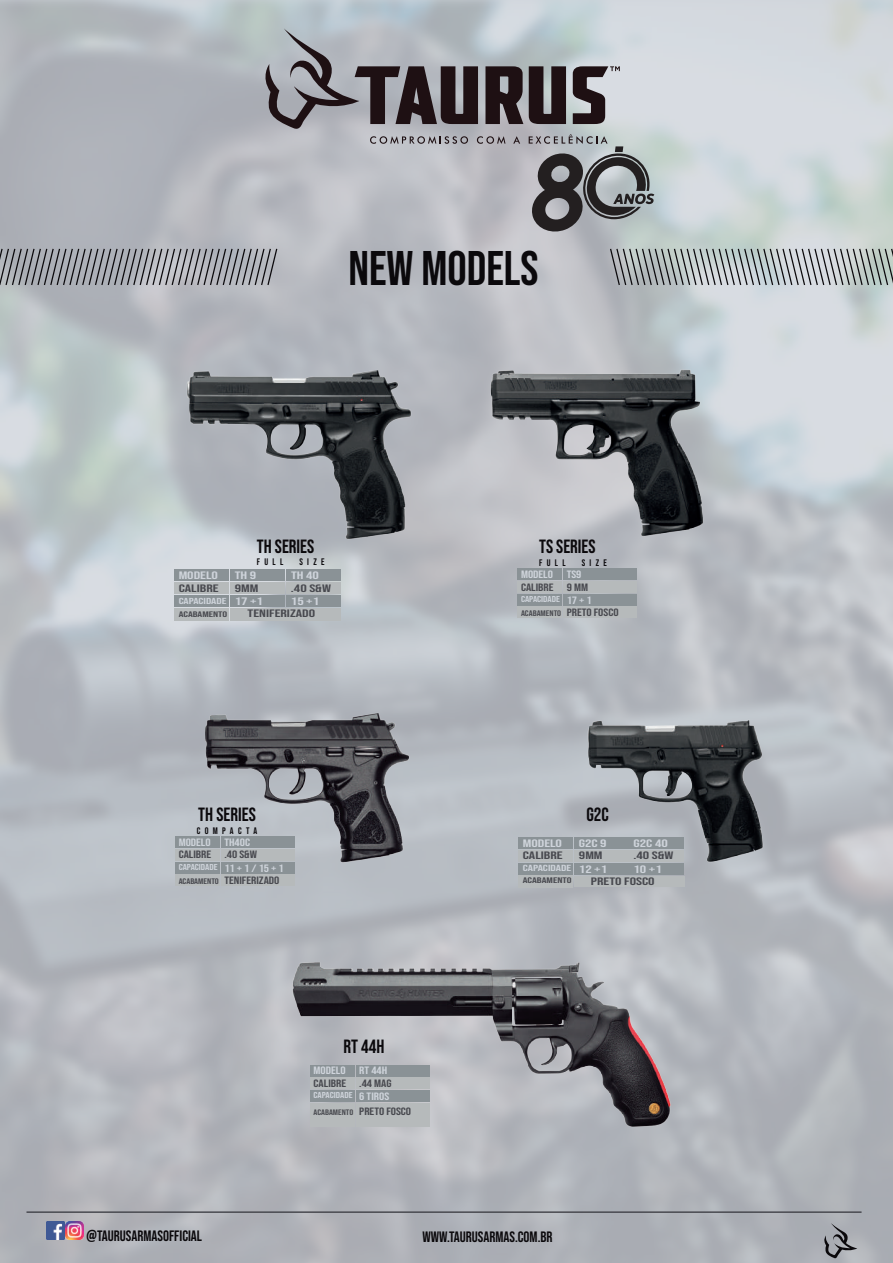
<style>
.page{position:relative;width:893px;height:1263px;background:#fff}
.page>*{position:absolute;margin:0;border:0;box-sizing:border-box;transform-origin:0 0}
.t1{font:48.45px "Bebas Neue";color:#0b090c}
.t2{font:19.05px "Bebas Neue";color:#0b090c}
.t3{font:15px "Bebas Neue";color:#0b090c}
.t4{font:10.65px "Bebas Neue";color:#48494f;scale:1.23 1}
.t5{font:10.65px "Bebas Neue";color:#48494f;scale:1.5 1}
.t6{font:10.65px "Bebas Neue";color:#cfd4db;scale:1.23 1}
.t7{font:10.65px "Bebas Neue";color:#cfd4db;scale:1.5 1}
.t8{font:9.45px "Bebas Neue";letter-spacing:.46em;color:#0b090c}
.t9{font:8.85px "Bebas Neue";color:#cfd4db;scale:1.5 1}
.t10{font:8.7px "Bebas Neue";color:#cfd4db;scale:1.5 1}
.t11{font:8.55px "Bebas Neue";color:#cfd4db;scale:1.23 1}
.t12{font:7.95px "Bebas Neue";color:#48494f;scale:1.23 1}
.t13{font:7.95px "Bebas Neue";color:#48494f;scale:1.5 1}
</style>
<div class="page">
<img style="left:274px;top:955px;width:414px;height:180px">
<svg style="left:0;top:249px;width:277px;height:36px;background:#919298"></svg>
<svg style="left:610px;top:249px;width:283px;height:36px;background:#a1a8a9"></svg>
<hr style="left:26px;top:1211px;width:836px;height:2px;background:#48494f">
<div style="left:174px;top:569px;width:55px;height:12px;background:#8a9296"></div>
<div style="left:174px;top:595px;width:55px;height:12px;background:#8a9296"></div>
<div style="left:174px;top:582px;width:55px;height:12px;background:#b6babb"></div>
<div style="left:231px;top:582px;width:54px;height:12px;background:#b6babb"></div>
<div style="left:174px;top:608px;width:55px;height:12px;background:#b6babb"></div>
<div style="left:287px;top:582px;width:54px;height:12px;background:#b6babb"></div>
<div style="left:231px;top:569px;width:54px;height:12px;background:#8a9296"></div>
<div style="left:287px;top:569px;width:54px;height:12px;background:#8a9296"></div>
<div style="left:231px;top:595px;width:54px;height:12px;background:#8a9296"></div>
<div style="left:287px;top:595px;width:54px;height:12px;background:#8a9296"></div>
<div style="left:230px;top:608px;width:111px;height:12px;background:#b6babb"></div>
<img style="left:46px;top:1221px;width:38px;height:19px">
<img style="left:471px;top:350px;width:252px;height:206px">
<div style="left:518px;top:607px;width:44px;height:11px;background:#b6babb"></div>
<div style="left:563px;top:607px;width:74px;height:11px;background:#b6babb"></div>
<div style="left:518px;top:569px;width:44px;height:11px;background:#8a9296"></div>
<div style="left:518px;top:594px;width:44px;height:11px;background:#8a9296"></div>
<div style="left:518px;top:581px;width:44px;height:12px;background:#b6babb"></div>
<div style="left:563px;top:581px;width:74px;height:12px;background:#b6babb"></div>
<div style="left:563px;top:569px;width:74px;height:11px;background:#8a9296"></div>
<div style="left:563px;top:594px;width:74px;height:11px;background:#8a9296"></div>
<img style="left:166px;top:349px;width:266px;height:211px">
<svg style="left:529px;top:66px;width:37px;height:58px;background:#3b3134"></svg>
<svg style="left:485px;top:66px;width:38px;height:58px;background:#3b3034"></svg>
<svg style="left:573px;top:66px;width:47px;height:58px;background:#7b777b"></svg>
<svg style="left:370px;top:136px;width:98px;height:8px"></svg>
<svg style="left:477px;top:136px;width:28px;height:8px"></svg>
<svg style="left:513px;top:136px;width:7px;height:8px"></svg>
<svg style="left:260px;top:28px;width:218px;height:102px;background:#88878d"></svg>
<div style="left:310px;top:1065px;width:44px;height:11px;background:#8a9296"></div>
<div style="left:310px;top:1090px;width:44px;height:12px;background:#8a9296"></div>
<div style="left:310px;top:1077px;width:44px;height:12px;background:#b6babb"></div>
<div style="left:356px;top:1077px;width:73px;height:12px;background:#b6babb"></div>
<div style="left:310px;top:1103px;width:44px;height:24px;background:#b6babb"></div>
<div style="left:356px;top:1103px;width:73px;height:24px;background:#b6babb"></div>
<div style="left:356px;top:1065px;width:73px;height:11px;background:#8a9296"></div>
<div style="left:356px;top:1090px;width:73px;height:12px;background:#8a9296"></div>
<svg style="left:822px;top:1223px;width:35px;height:36px"></svg>
<img style="left:568px;top:700px;width:215px;height:182px">
<div style="left:518px;top:837px;width:55px;height:12px;background:#8a9296"></div>
<div style="left:518px;top:863px;width:55px;height:11px;background:#8a9296"></div>
<div style="left:518px;top:850px;width:55px;height:11px;background:#b6babb"></div>
<div style="left:575px;top:850px;width:54px;height:11px;background:#b6babb"></div>
<div style="left:518px;top:876px;width:55px;height:12px;background:#b6babb"></div>
<div style="left:575px;top:876px;width:110px;height:10px;background:#b6babb"></div>
<div style="left:629px;top:850px;width:54px;height:11px;background:#b6babb"></div>
<div style="left:575px;top:837px;width:54px;height:12px;background:#8a9296"></div>
<div style="left:629px;top:837px;width:54px;height:12px;background:#8a9296"></div>
<div style="left:575px;top:863px;width:54px;height:11px;background:#8a9296"></div>
<div style="left:629px;top:863px;width:54px;height:11px;background:#8a9296"></div>
<div style="left:175px;top:874px;width:44px;height:12px;background:#b6babb"></div>
<div style="left:175px;top:836px;width:44px;height:12px;background:#8a9296"></div>
<div style="left:175px;top:862px;width:44px;height:11px;background:#8a9296"></div>
<div style="left:175px;top:849px;width:44px;height:11px;background:#b6babb"></div>
<img style="left:179px;top:687px;width:256px;height:201px">
<svg style="left:529px;top:134px;width:125px;height:101px;background:#85888a"></svg>
<h1 class="t1" style="left:348px;top:241px;width:192px">NEW MODELS</h1>
<p class="t7" style="left:179px;top:570px;width:28px">MODELO</p>
<p class="t5" style="left:179px;top:582px;width:28px">CALIBRE</p>
<p class="t13" style="left:179px;top:610px;width:34px">ACABAMENTO</p>
<p class="t10" style="left:179px;top:596px;width:33px">CAPACIDADE</p>
<h2 class="t2" style="left:257px;top:535px;width:59px">TH SERIES</h2>
<p class="t8" style="left:257px;top:557px;width:28px">FULL</p>
<p class="t8" style="left:299px;top:557px;width:27px">SIZE</p>
<p class="t7" style="left:235px;top:570px;width:16px">TH 9</p>
<p class="t7" style="left:291px;top:570px;width:20px">TH 40</p>
<p class="t5" style="left:235px;top:582px;width:17px">9MM</p>
<p class="t7" style="left:235px;top:596px;width:20px">17 +1</p>
<p class="t5" style="left:291px;top:582px;width:28px">.40 S&amp;W</p>
<p class="t7" style="left:291px;top:596px;width:20px">15 +1</p>
<p class="t5" style="left:248px;top:607px;width:47px">TENIFERIZADO</p>
<h2 class="t2" style="left:539px;top:536px;width:58px">TS SERIES</h2>
<p class="t8" style="left:539px;top:557px;width:28px">FULL</p>
<p class="t8" style="left:582px;top:557px;width:27px">SIZE</p>
<p class="t6" style="left:521px;top:568px;width:27px">MODELO</p>
<p class="t4" style="left:521px;top:581px;width:28px">CALIBRE</p>
<p class="t12" style="left:521px;top:609px;width:34px">ACABAMENTO</p>
<p class="t6" style="left:567px;top:568px;width:14px">TS9</p>
<p class="t4" style="left:567px;top:581px;width:19px">9 MM</p>
<p class="t6" style="left:567px;top:594px;width:22px">17 + 1</p>
<p class="t4" style="left:567px;top:606px;width:44px">PRETO FOSCO</p>
<p class="t11" style="left:521px;top:594px;width:33px">CAPACIDADE</p>
<h2 class="t2" style="left:198px;top:804px;width:59px">TH SERIES</h2>
<p class="t8" style="left:197px;top:825px;width:62px">COMPACTA</p>
<p class="t6" style="left:179px;top:836px;width:27px">MODELO</p>
<p class="t4" style="left:179px;top:849px;width:28px">CALIBRE</p>
<p class="t12" style="left:179px;top:876px;width:34px">ACABAMENTO</p>
<p class="t6" style="left:224px;top:836px;width:22px">TH40C</p>
<p class="t4" style="left:224px;top:849px;width:28px">.40 S&amp;W</p>
<p class="t6" style="left:224px;top:862px;width:50px">11 + 1 / 15 + 1</p>
<p class="t4" style="left:224px;top:874px;width:46px">TENIFERIZADO</p>
<p class="t11" style="left:179px;top:862px;width:33px">CAPACIDADE</p>
<p class="t7" style="left:523px;top:837px;width:28px">MODELO</p>
<p class="t5" style="left:523px;top:850px;width:28px">CALIBRE</p>
<p class="t13" style="left:523px;top:876px;width:34px">ACABAMENTO</p>
<p class="t9" style="left:523px;top:863px;width:34px">CAPACIDADE</p>
<h2 class="t2" style="left:586px;top:804px;width:24px">G2C</h2>
<p class="t7" style="left:579px;top:837px;width:20px">G2C 9</p>
<p class="t7" style="left:634px;top:837px;width:24px">G2C 40</p>
<p class="t5" style="left:579px;top:850px;width:17px">9MM</p>
<p class="t5" style="left:591px;top:876px;width:44px">PRETO FOSCO</p>
<p class="t5" style="left:633px;top:850px;width:28px">.40 S&amp;W</p>
<p class="t7" style="left:633px;top:863px;width:20px">10 +1</p>
<p class="t7" style="left:579px;top:863px;width:20px">12 +1</p>
<h2 class="t2" style="left:344px;top:1035px;width:42px">RT 44H</h2>
<p class="t6" style="left:314px;top:1065px;width:27px">MODELO</p>
<p class="t4" style="left:314px;top:1077px;width:28px">CALIBRE</p>
<p class="t12" style="left:314px;top:1107px;width:34px">ACABAMENTO</p>
<p class="t6" style="left:359px;top:1065px;width:24px">RT 44H</p>
<p class="t4" style="left:359px;top:1077px;width:28px">.44 MAG</p>
<p class="t4" style="left:359px;top:1105px;width:44px">PRETO FOSCO</p>
<p class="t11" style="left:314px;top:1091px;width:33px">CAPACIDADE</p>
<p class="t6" style="left:359px;top:1090px;width:26px">6 TIROS</p>
<h3 class="t3" style="left:87px;top:1227px;width:117px">@TAURUSARMASOFFICIAL</h3>
<h3 class="t3" style="left:422px;top:1228px;width:132px">WWW.TAURUSARMAS.COM.BR</h3>
</div>
